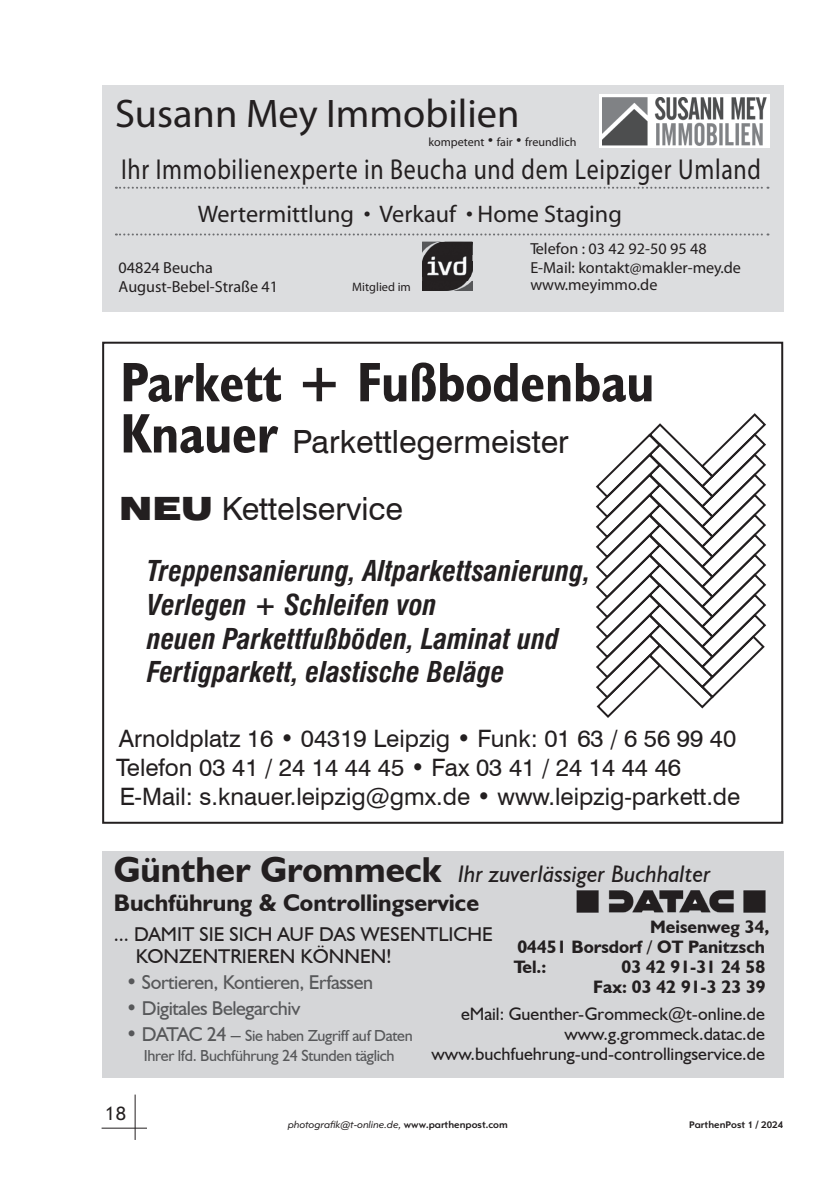
<style>
.page{position:relative;width:840px;height:1191px;background:#fff}
.page>*{position:absolute;margin:0;border:0;box-sizing:border-box;transform-origin:0 0}
.t1{font:700 condensed 56px "Humanist 521 BT";color:#231f20}
.t2{font:700 40px "Humanist 521 BT";color:#231f20}
.t3{font:32px/67.2px "Swiss 721 BT";color:#231f20}
.t4{font:700 28.8px "Humanist 521 BT";letter-spacing:.03em;color:#231f20;scale:.83 1}
.t5{font:italic 700 condensed 28px/33.6px "Swiss 721 BT";color:#231f20}
.t6{font:24px/28.8px "Swiss 721 BT";color:#231f20}
.t7{font:700 24px/28.8px "Humanist 521 BT";color:#231f20}
.t8{font:24px "Myriad";color:#231f20}
.t9{font:20px/22px "Humanist 521 BT";color:#231f20}
.t10{font:20px "Humanist 521 BT";letter-spacing:-.02em;color:#57585a}
.t11{font:20px "Opel Sans";color:#231f20}
.t12{font:18px/20px "Humanist 521 BT";color:#231f20;text-align:right}
.t13{font:700 18px/20px "Humanist 521 BT";color:#231f20}
.t14{font:700 16px "Humanist 521 BT";color:#231f20}
.t15{font:16px/20px "Humanist 521 BT";letter-spacing:-.02em;color:#57585a;text-align:center}
.t16{font:700 12.2px "Humanist 521 BT";color:#231f20}
.t17{font:12px "Myriad";color:#231f20}
.t18{font:italic 10px "Opel Sans";color:#231f20}
.t19{font:700 10px "Opel Sans";color:#231f20}
.s1{font-family:"Humanist 521 BT";font-weight:700;font-stretch:condensed;font-size:56px}
.s2{font-weight:900;font-stretch:expanded}
.s3{font-size:36px}
.s4{font-weight:400;font-style:italic}
.s5{font-size:20px}
.s6{font-weight:700;font-style:normal}
</style>
<div class="page">
<div style="left:102px;top:342px;width:680px;height:481px;border:2px solid #231f20"></div>
<svg style="left:596px;top:413px;width:170px;height:305px"></svg>
<div style="left:102px;top:850px;width:680px;height:227px;background:#d5d6d8"></div>
<img style="left:576px;top:890px;width:189px;height:23px">
<div style="left:102px;top:85px;width:680px;height:227px;background:#dcdddf"></div>
<svg style="left:599px;top:95px;width:170px;height:53px"></svg>
<svg style="left:116px;top:233px;width:652px;height:2px"></svg>
<svg style="left:116px;top:187px;width:652px;height:2px"></svg>
<img style="left:422px;top:242px;width:50px;height:49px">
<img style="left:422px;top:243px;width:50px;height:11px">
<img style="left:422px;top:262px;width:50px;height:15px">
<img style="left:602px;top:98px;width:163px;height:48px">
<hr style="left:101px;top:1127px;width:46px;height:1px;background:#231f20">
<hr style="left:135px;top:1094px;width:1px;height:46px;background:#231f20">
<p class="t2" style="left:115px;top:89px;width:406px">Susann Mey Immobilien</p>
<p class="t4" style="left:121px;top:152px;width:772px">Ihr Immobilienexperte in Beucha und dem Leipziger Umland</p>
<p class="t17" style="left:428px;top:136px;width:149px">kompetent fair freundlich</p>
<p class="t8" style="left:198px;top:202px;width:425px">Wertermittlung Verkauf Home Staging</p>
<p class="t14" style="left:530px;top:239px;width:178px">Telefon : 03 42 92-50 95 48</p>
<p class="t14" style="left:118px;top:258px;width:96px">04824 Beucha</p>
<p class="t14" style="left:530px;top:258px;width:212px">E-Mail: kontakt@makler-mey.de</p>
<p class="t14" style="left:118px;top:277px;width:161px">August-Bebel-Straße 41</p>
<p class="t16" style="left:352px;top:279px;width:60px">Mitglied im</p>
<p class="t14" style="left:530px;top:275px;width:128px">www.meyimmo.de</p>
<p class="t1" style="left:120px;top:347px;width:535px">Parkett + Fußbodenbau</p>
<p class="t3" style="left:119px;top:407px;width:451px"><span class="s1">Knauer</span> Parkettlegermeister<br><span class="s2">NEU</span> Kettelservice</p>
<p class="t5" style="left:147px;top:554px;width:444px">Treppensanierung, Altparkettsanierung, Verlegen + Schleifen von<br>neuen Parkettfußböden, Laminat und Fertigparkett, elastische Beläge</p>
<p class="t6" style="left:116px;top:724px;width:625px">Arnoldplatz 16 • 04319 Leipzig • Funk: 01 63 / 6 56 99 40<br>Telefon 03 41 / 24 14 44 45 • Fax 03 41 / 24 14 44 46<br>E-Mail: s.knauer.leipzig@gmx.de • www.leipzig-parkett.de</p>
<p class="t7" style="left:114px;top:859px;width:598px"><span class="s3">Günther Grommeck</span> <span class="s4">Ihr zuverlässiger Buchhalter<br></span>Buchführung &amp; Controllingservice</p>
<p class="t9" style="left:136px;top:922px;width:358px;text-indent:-22px">... DAMIT SIE SICH AUF DAS WESENTLICHE<br>KONZENTRIEREN KÖNNEN!</p>
<p class="t10" style="left:126px;top:969px;width:248px">• Sortieren, Kontieren, Erfassen</p>
<p class="t10" style="left:126px;top:995px;width:176px">• Digitales Belegarchiv</p>
<p class="t15" style="left:126px;top:1025px;width:288px"><span class="s5">• DATAC 24 –</span> Sie haben Zugriff auf Daten<br>Ihrer lfd. Buchführung 24 Stunden täglich</p>
<p class="t13" style="left:513px;top:916px;width:257px;text-indent:136px">Meisenweg 34,<br>04451 Borsdorf / OT Panitzsch<br>Tel.:</p>
<p class="t13" style="left:593px;top:956px;width:174px;text-align:right">03 42 91-31 24 58<br>Fax: 03 42 91-3 23 39</p>
<p class="t12" style="left:431px;top:1003px;width:335px">eMail: Guenther-Grommeck@t-online.de www.g.grommeck.datac.de www.buchfuehrung-und-controllingservice.de</p>
<p class="t11" style="left:105px;top:1101px;width:23px">18</p>
<p class="t18" style="left:287px;top:1118px;width:221px">photografik@t-online.de, <span class="s6">www.parthenpost.com</span></p>
<p class="t19" style="left:688px;top:1118px;width:95px">ParthenPost 1 / 2024</p>
</div>
